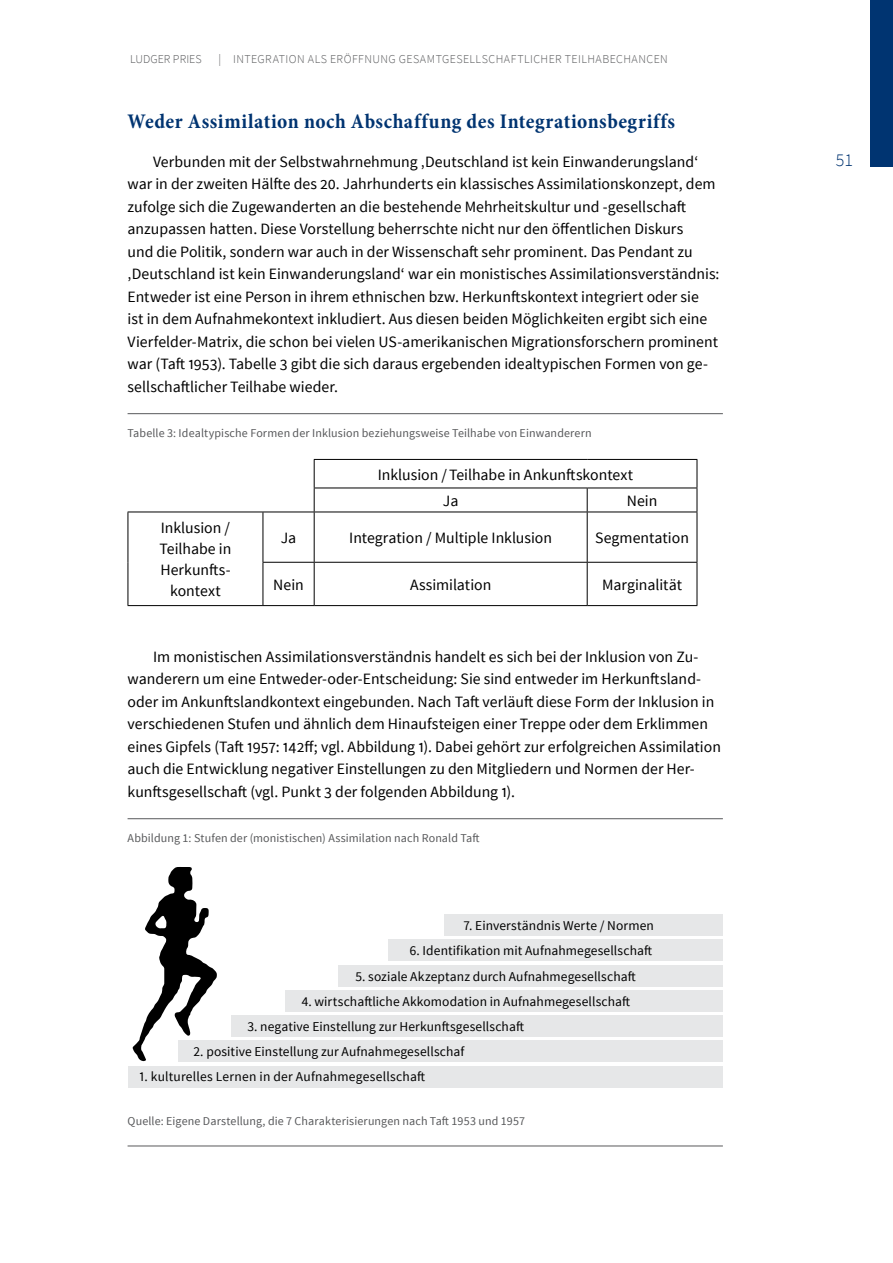
<style>
.page{position:relative;width:893px;height:1263px;background:#fff}
.page>*{position:absolute;margin:0;border:0;box-sizing:border-box;transform-origin:0 0}
.t1{font:700 condensed 21px "Minion Pro";letter-spacing:.025em;color:#003471}
.t2{font:300 18px "Source Sans Pro";color:#003471}
.t3{font:15.75px/22.5px "Source Sans Pro";color:#000}
.t4{font:13.5px "Source Sans Pro";letter-spacing:.01em;color:#000}
.t5{font:12px "Source Sans Pro";letter-spacing:.01em;color:#58595b}
.t6{font:300 12px "Source Sans Pro";color:#58595b}
</style>
<div class="page">
<div style="left:870px;top:0;width:23px;height:166px;background:#003471"></div>
<hr style="left:128px;top:413px;width:595px;height:1px;background:#58595b">
<hr style="left:314px;top:459px;width:273px;height:1px;background:#000">
<hr style="left:587px;top:459px;width:110px;height:1px;background:#000">
<svg style="left:697px;top:460px;width:1px;height:52px"></svg>
<hr style="left:128px;top:512px;width:1px;height:50px;background:#000">
<hr style="left:128px;top:562px;width:1px;height:43px;background:#000">
<hr style="left:128px;top:605px;width:135px;height:1px;background:#000">
<hr style="left:697px;top:512px;width:1px;height:50px;background:#000">
<hr style="left:697px;top:563px;width:1px;height:42px;background:#000">
<hr style="left:263px;top:605px;width:51px;height:1px;background:#000">
<hr style="left:314px;top:605px;width:273px;height:1px;background:#000">
<hr style="left:587px;top:605px;width:110px;height:1px;background:#000">
<hr style="left:314px;top:512px;width:273px;height:1px;background:#000">
<hr style="left:587px;top:512px;width:110px;height:1px;background:#000">
<hr style="left:587px;top:512px;width:1px;height:50px;background:#000">
<hr style="left:314px;top:562px;width:273px;height:1px;background:#000">
<hr style="left:587px;top:562px;width:110px;height:1px;background:#000">
<hr style="left:587px;top:563px;width:1px;height:42px;background:#000">
<hr style="left:128px;top:512px;width:135px;height:1px;background:#000">
<hr style="left:263px;top:512px;width:51px;height:1px;background:#000">
<hr style="left:263px;top:512px;width:1px;height:50px;background:#000">
<hr style="left:263px;top:562px;width:51px;height:1px;background:#000">
<hr style="left:263px;top:563px;width:1px;height:42px;background:#000">
<hr style="left:314px;top:488px;width:273px;height:1px;background:#000">
<svg style="left:314px;top:460px;width:1px;height:52px"></svg>
<hr style="left:587px;top:488px;width:110px;height:1px;background:#000">
<svg style="left:587px;top:488px;width:1px;height:24px"></svg>
<hr style="left:314px;top:512px;width:1px;height:50px;background:#000">
<hr style="left:314px;top:563px;width:1px;height:42px;background:#000">
<hr style="left:128px;top:818px;width:595px;height:1px;background:#58595b">
<div style="left:128px;top:1066px;width:595px;height:21px;background:#e6e7e8"></div>
<div style="left:179px;top:1041px;width:544px;height:21px;background:#e6e7e8"></div>
<div style="left:231px;top:1016px;width:492px;height:21px;background:#e6e7e8"></div>
<div style="left:285px;top:990px;width:438px;height:21px;background:#e6e7e8"></div>
<div style="left:338px;top:965px;width:385px;height:21px;background:#e6e7e8"></div>
<div style="left:389px;top:940px;width:334px;height:21px;background:#e6e7e8"></div>
<div style="left:444px;top:915px;width:279px;height:21px;background:#e6e7e8"></div>
<svg style="left:132px;top:867px;width:85px;height:194px"></svg>
<hr style="left:128px;top:1145px;width:595px;height:1px;background:#58595b">
<p class="t6" style="left:130px;top:52px;width:73px">LUDGER PRIES</p>
<p class="t6" style="left:218px;top:52px;width:23px">| INTEGRATION</p>
<p class="t6" style="left:308px;top:52px;width:8px">ALS</p>
<p class="t6" style="left:330px;top:52px;width:30px">ERÖFFNUNG</p>
<p class="t6" style="left:399px;top:52px;width:8px">GESA</p>
<p class="t6" style="left:427px;top:52px;width:17px">MTGESELLSCHAFTLICHER</p>
<p class="t6" style="left:565px;top:52px;width:8px">TEILHABECHANCEN</p>
<h1 class="t1" style="left:128px;top:107px;width:549px">Weder Assimilation noch Abschaffung des Integrationsbegriffs</h1>
<p class="t3" style="left:128px;top:150px;width:593px;text-indent:25px">Verbunden mit der Selbstwahrnehmung ‚Deutschland ist kein Einwanderungsland‘ war in der zweiten Hälfte des 20. Jahrhunderts ein klassisches Assimilationskonzept, dem zufolge sich die Zugewanderten an die bestehende Mehrheitskultur und -gesellschaft anzupassen hatten. Diese Vorstellung beherrschte nicht nur den öffentlichen Diskurs<br>und die Politik, sondern war auch in der Wissenschaft sehr prominent. Das Pendant zu ‚Deutschland ist kein Einwanderungsland‘ war ein monistisches Assimilationsverständnis:<br>Entweder ist eine Person in ihrem ethnischen bzw. Herkunftskontext integriert oder sie<br>ist in dem Aufnahmekontext inkludiert. Aus diesen beiden Möglichkeiten ergibt sich eine Vierfelder-Matrix, die schon bei vielen US-amerikanischen Migrationsforschern prominent war (Taft 1953). Tabelle 3 gibt die sich daraus ergebenden idealtypischen Formen von ge&shy;sellschaftlicher Teilhabe wieder.</p>
<p class="t5" style="left:128px;top:425px;width:466px">Tabelle 3: I dealtypische Formen der I nklusion beziehungsweise Teilhabe von Einwanderern</p>
<p class="t3" style="left:443px;top:461px;width:192px;line-height:26.2px;text-indent:-65px">Inklusion /Teilhabe in Ankunftskontext<br>Ja</p>
<p class="t3" style="left:627px;top:490px;width:32px">Nein</p>
<p class="t3" style="left:160px;top:518px;width:73px;line-height:21px;text-align:center">I nklusion /<br>Teilhabe in<br>Herkunfts&shy;kontext</p>
<p class="t3" style="left:281px;top:527px;width:17px">Ja</p>
<p class="t3" style="left:349px;top:527px;width:204px">I ntegration / M ultiple I nklusion</p>
<p class="t3" style="left:595px;top:527px;width:95px">Segmentation</p>
<p class="t3" style="left:273px;top:574px;width:32px">Nein</p>
<p class="t3" style="left:410px;top:574px;width:83px">Assimilation</p>
<p class="t3" style="left:602px;top:574px;width:81px">M arginalität</p>
<p class="t3" style="left:128px;top:645px;width:595px;text-indent:26px">Im monistischen Assimilationsverständnis handelt es sich bei der Inklusion von Zu&shy;wanderern um eine Entweder-oder-Entscheidung: Sie sind entweder im Herkunftsland&shy;oder im Ankunftslandkontext eingebunden. Nach Taft verläuft diese Form der Inklusion in verschiedenen Stufen und ähnlich dem Hinaufsteigen einer Treppe oder dem Erklimmen eines Gipfels (Taft 1957: 142ff; vgl. Abbildung 1). Dabei gehört zur erfolgreichen Assimilation auch die Entwicklung negativer Einstellungen zu den M itgliedern und Normen der Her&shy;kunftsgesellschaft (vgl. Punkt 3 der folgenden Abbildung 1).</p>
<p class="t5" style="left:128px;top:830px;width:353px">Abbildung 1: Stufen der (monistischen) Assimilation nach Ronald Taft</p>
<p class="t4" style="left:463px;top:917px;width:192px">7. Einverständnis Werte / Normen</p>
<p class="t4" style="left:409px;top:942px;width:244px">6. Identifikation mit Aufnahmegesellschaft</p>
<p class="t4" style="left:355px;top:968px;width:282px">5. soziale Akzeptanz durch Aufnahmegesellschaft</p>
<p class="t4" style="left:301px;top:993px;width:330px">4. wirtschaftliche Akkomodation in Aufnahmegesellschaft</p>
<p class="t4" style="left:247px;top:1018px;width:278px">3. negative Einstellung zur Herkunftsgesellschaft</p>
<p class="t4" style="left:193px;top:1043px;width:272px">2. positive Einstellung zur Aufnahmegesellschaf</p>
<p class="t4" style="left:139px;top:1068px;width:287px">1. kulturelles Lernen in der Aufnahmegesellschaft</p>
<p class="t5" style="left:128px;top:1114px;width:399px">Quelle: Eigene Darstellung, die 7 Charakterisierungen nach Taft 1953 und 1957</p>
<p class="t2" style="left:836px;top:149px;width:18px">51</p>
</div>
